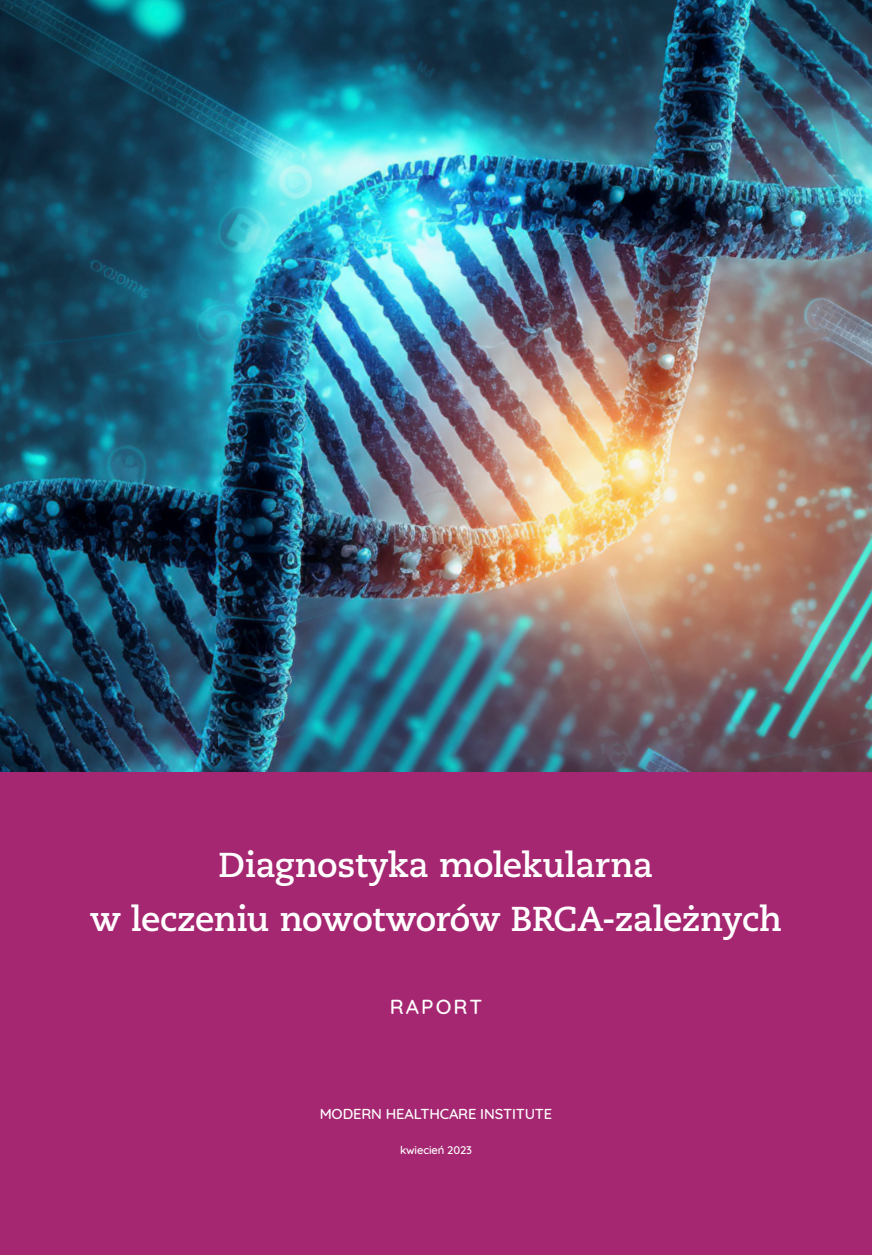
<style>
.page{position:relative;width:872px;height:1255px;background:#fff}
.page>*{position:absolute;margin:0;border:0;box-sizing:border-box;transform-origin:0 0}
.tyt_rozd{font:700 34.5px/54px "Caecilia LT Pro 75";letter-spacing:-.015em;color:#fff;text-align:center}
.pismiennictwo{font:500 20.7px "Quicksand";letter-spacing:.1em;color:#fff}
.pismiennictwo-2{font:500 14.7px "Quicksand";letter-spacing:-.01em;color:#fff}
.pismiennictwo-3{font:500 11.25px "Quicksand";letter-spacing:-.01em;color:#fff}
</style>
<div class="page">
<img style="left:0;top:0;width:872px;height:772px">
<div style="left:0;top:772px;width:872px;height:482px;background:#a52771"></div>
<p class="tyt_rozd" style="left:90px;top:837px;width:693px">Diagnostyka molekularna<br>w leczeniu nowotworów BRCA-zależnych</p>
<p class="pismiennictwo" style="left:390px;top:990px;width:94px">RAPORT</p>
<p class="pismiennictwo-2" style="left:320px;top:1101px;width:234px">MODERN HEALTHCARE INSTITUTE</p>
<p class="pismiennictwo-3" style="left:400px;top:1141px;width:73px">kwiecień 2023</p>
</div>
